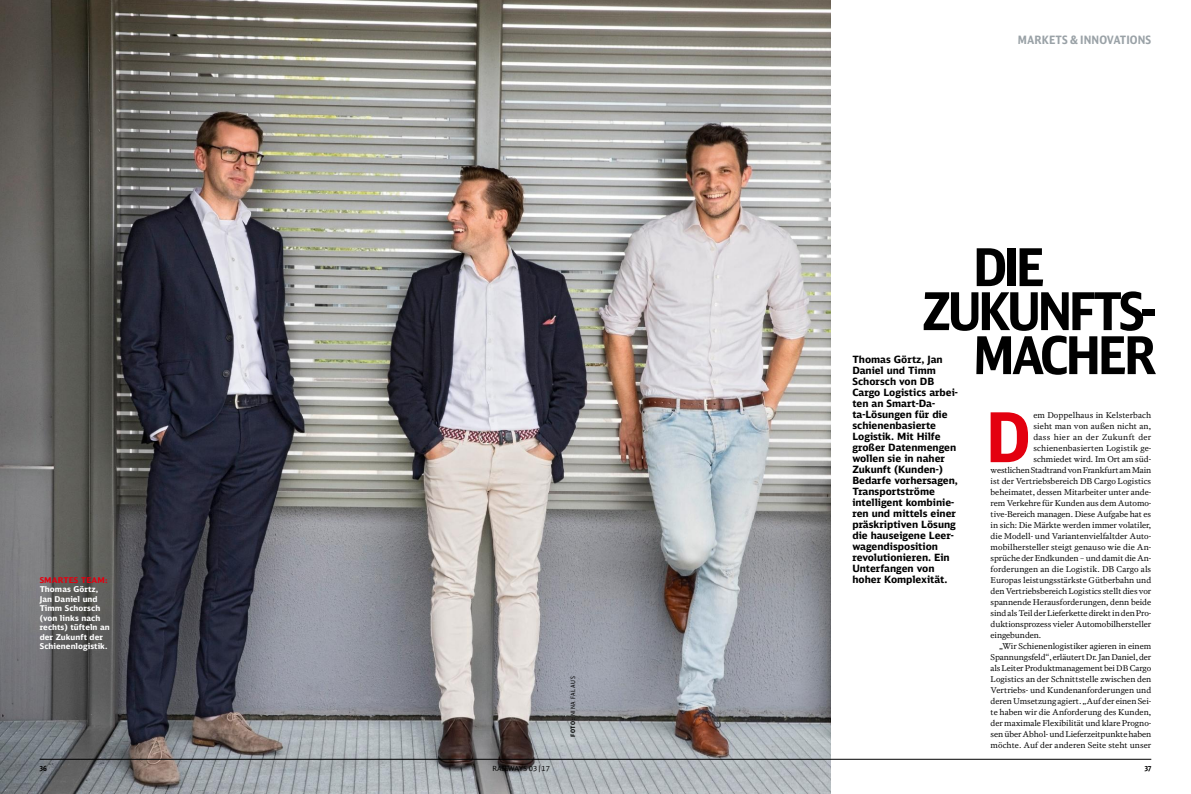
<style>
.page{position:relative;width:1191px;height:794px;background:#fff}
.page>*{position:absolute;margin:0;border:0;box-sizing:border-box;transform-origin:0 0}
.t1{font:700 68.5px "DB Sans Cond Altern";color:#e3000f}
.t2{font:700 52px "DB Sans Cond Altern";letter-spacing:-.07em;color:#000}
.t3{font:700 11.5px "DB Sans Cond Altern";letter-spacing:.005em;color:#9aa2a7}
.t4{font:700 10px/11px "DB Sans";color:#000}
.t5{font:8px "DB Serif";letter-spacing:-.005em;color:#000}
.t6{font:700 8px/9.5px "DB Sans";letter-spacing:.01em;color:#fff}
.t7{font:8px "DB Serif";letter-spacing:.015em;color:#000}
.t8{font:8px "DB Serif";letter-spacing:.035em;color:#000}
.t9{font:700 8px "DB Sans";letter-spacing:.01em;color:#e3000f}
.t10{font:7px "DB Head Alternate";letter-spacing:.015em;color:#000}
.t11{font:700 7px "DB Sans Cond Altern";color:#000}
.t12{font:6px "DB Sans Cond Altern";letter-spacing:.1em;color:#000}
.s1{font-weight:700}
.s2{font-size:7.8px}
</style>
<div class="page">
<img style="left:0;top:0;width:595px;height:794px">
<hr style="left:40px;top:759px;width:555px;height:1px;background:#000">
<svg style="left:595px;top:0;width:557px;height:794px"></svg>
<hr style="left:595px;top:759px;width:556px;height:1px;background:#000">
<p class="t9" style="left:40px;top:574px;width:69px">SMARTES TEAM:</p>
<p class="t6" style="left:40px;top:584px;width:72px">Thomas Görtz,<br>Jan Daniel und<br>Timm Schorsch (von links nach rechts) tüfteln an der Zukunft der<br>Schienenlogistik.</p>
<p class="t11" style="left:40px;top:763px;width:9px">36</p>
<p class="t10" style="left:492px;top:763px;width:59px">RAILWAYS 03| 17</p>
<p class="t12" style="left:569px;top:737px;width:62px;rotate:-90deg"><span class="s1">FOTO:</span> NINA FALAUS</p>
<h3 class="t3" style="left:1017px;top:33px;width:135px">MARKETS &amp; INNOVATIONS</h3>
<h2 class="t2" style="left:973px;top:235px;width:74px">DIE</h2>
<h2 class="t2" style="left:922px;top:279px;width:236px">ZUKUNFTS-</h2>
<h2 class="t2" style="left:973px;top:323px;width:185px">MACHER</h2>
<p class="t4" style="left:852px;top:354px;width:107px">Thomas Görtz, Jan<br>Daniel und Timm<br>Schorsch von DB<br>Cargo Logistics arbei&shy;ten an Smart-Da&shy;ta-Lösungen für die schienenbasierte<br>Logistik. Mit Hilfe großer Datenmengen wollen sie in naher<br>Zukunft (Kunden-)<br>Bedarfe vorhersagen,<br>Transportströme intelligent kombinie&shy;ren und mittels einer präskriptiven Lösung die hauseigene Leer&shy;wagendisposition revolutionieren. Ein<br>Unterfangen von hoher Komplexität.</p>
<h1 class="t1" style="left:985px;top:394px;width:46px">D</h1>
<p class="t5" style="left:1033px;top:410px;width:119px">em Doppelhaus in Kelsterbach</p>
<p class="t5" style="left:1033px;top:421px;width:119px">sieht man von außen nicht an,</p>
<p class="t8" style="left:1033px;top:432px;width:119px">dass hier an der Zukunft der</p>
<p class="t7" style="left:1033px;top:443px;width:119px">schienenbasierten Logistik ge-</p>
<p class="t5" style="left:1033px;top:454px;width:119px">schmiedet wird. Im Ort am süd-</p>
<p class="t5" style="left:990px;top:465px;width:162px">westlichen Stadtrand von Frankfurt am Main</p>
<p class="t5" style="left:990px;top:476px;width:162px">ist der Vertriebsbereich DB Cargo Logistics</p>
<p class="t5" style="left:990px;top:487px;width:162px">beheimatet, dessen Mitarbeiter unter ande-</p>
<p class="t5" style="left:990px;top:498px;width:162px">rem Verkehre für Kunden aus dem Automo-</p>
<p class="t5" style="left:990px;top:509px;width:162px">tive-Bereich managen. Diese Aufgabe hat es</p>
<p class="t5" style="left:990px;top:520px;width:162px">in sich: Die Märkte werden immer volatiler,</p>
<p class="t5" style="left:990px;top:531px;width:162px">die Modell- und Variantenvielfaltder Auto-</p>
<p class="t5" style="left:990px;top:542px;width:162px">mobilhersteller steigt genauso wie die An-</p>
<p class="t5" style="left:990px;top:553px;width:162px">sprüche der Endkunden – und damit die An-</p>
<p class="t5" style="left:990px;top:564px;width:162px">forderungen an die Logistik. DB Cargo als</p>
<p class="t5" style="left:990px;top:575px;width:162px">Europas leistungsstärkste Gütberbahn und</p>
<p class="t5" style="left:990px;top:586px;width:162px">den Vertriebsbereich Logistics stellt dies vor</p>
<p class="t5" style="left:990px;top:597px;width:162px">spannende Herausforderungen, denn beide</p>
<p class="t5" style="left:990px;top:608px;width:162px">sind als Teil der Lieferkette direkt in den Pro-</p>
<p class="t5" style="left:990px;top:619px;width:162px">duktionsprozess vieler Automobilhersteller</p>
<p class="t5" style="left:990px;top:630px;width:52px">eingebunden.</p>
<p class="t5" style="left:999px;top:641px;width:154px">„Wir Schienenlogistiker agieren in einem</p>
<p class="t5" style="left:990px;top:652px;width:162px">Spannungsfeld“, erläutert Dr. Jan Daniel, der</p>
<p class="t5" style="left:990px;top:663px;width:162px">als Leiter Produktmanagement bei <span class="s2">DB</span> Cargo</p>
<p class="t5" style="left:990px;top:674px;width:162px">Logistics an der Schnittstelle zwischen den</p>
<p class="t5" style="left:990px;top:685px;width:162px">Vertriebs- und Kundenanforderungen und</p>
<p class="t5" style="left:990px;top:696px;width:162px">deren Umsetzung agiert. „Auf der einen Sei-</p>
<p class="t5" style="left:990px;top:707px;width:162px">te haben wir die Anforderung des Kunden,</p>
<p class="t5" style="left:990px;top:718px;width:162px">der maximale Flexibilität und klare Progno-</p>
<p class="t5" style="left:990px;top:729px;width:162px">sen über Abhol- und Lieferzeitpunkte haben</p>
<p class="t5" style="left:990px;top:740px;width:162px">möchte. Auf der anderen Seite steht unser</p>
<p class="t11" style="left:1144px;top:763px;width:8px">37</p>
</div>
